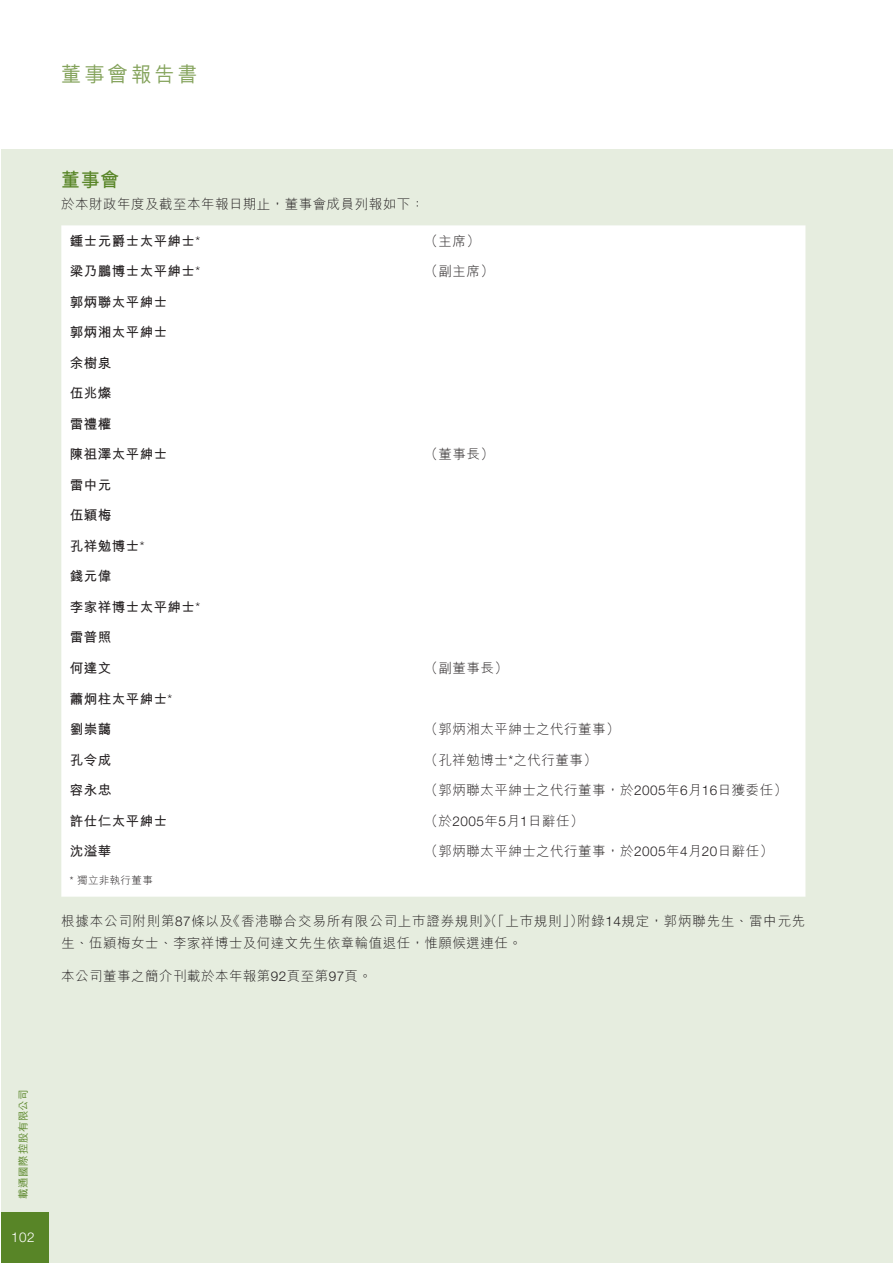
<style>
.page{position:relative;width:893px;height:1263px;background:#fff}
.page>*{position:absolute;margin:0;border:0;box-sizing:border-box;transform-origin:0 0}
.t1{font:21px "M Hei HK Medium B5 pc H";letter-spacing:.155em;color:#83a25a;scale:.95 1}
.t2{font:19.5px "M Hei HK Bold B5 pc H";color:#588527;scale:.95 1}
.t3{font:13.5px "M Hei HK Light B5 pc H";letter-spacing:.035em;color:#231f20}
.t4{font:13.5px "M Hei HK Bold B5 pc H";letter-spacing:.035em;color:#231f20}
.t5{font:13.5px/22.5px "M Hei HK Light B5 pc H";letter-spacing:.055em;color:#231f20}
.t6{font:300 13.5px "Helvetica Neue";color:#fff}
.t7{font:10.5px "M Hei HK Medium B5 pc H";letter-spacing:.06em;color:#588527}
.t8{font:10.5px "M Hei HK Light B5 pc H";letter-spacing:.035em;color:#231f20}
.s1{font-family:"Helvetica Neue";font-weight:300}
</style>
<div class="page">
<div style="left:1px;top:149px;width:889px;height:1113px;background:#e6eddf"></div>
<div style="left:1px;top:1212px;width:48px;height:50px;background:#588527"></div>
<hr style="left:890px;top:149px;width:3px;height:1113px;background:#e6eddf">
<svg style="left:61px;top:225px;width:744px;height:672px;background:#fdfdfd"></svg>
<h1 class="t1" style="left:61px;top:66px;width:145px">董事會報告書</h1>
<h2 class="t2" style="left:61px;top:173px;width:62px">董事會</h2>
<p class="t3" style="left:61px;top:199px;width:364px">於本財政年度及截至本年報日期止，董事會成員列報如下：</p>
<p class="t4" style="left:70px;top:236px;width:132px">鍾士元爵士太平紳士<span class="s1">*</span></p>
<p class="t3" style="left:424px;top:236px;width:57px">（主席）</p>
<p class="t4" style="left:70px;top:266px;width:132px">梁乃鵬博士太平紳士<span class="s1">*</span></p>
<p class="t3" style="left:424px;top:266px;width:71px">（副主席）</p>
<p class="t4" style="left:70px;top:297px;width:99px">郭炳聯太平紳士</p>
<p class="t4" style="left:70px;top:327px;width:99px">郭炳湘太平紳士</p>
<p class="t4" style="left:70px;top:358px;width:43px">余樹泉</p>
<p class="t4" style="left:70px;top:388px;width:43px">伍兆燦</p>
<p class="t4" style="left:70px;top:419px;width:43px">雷禮權</p>
<p class="t4" style="left:70px;top:449px;width:99px">陳祖澤太平紳士</p>
<p class="t3" style="left:424px;top:449px;width:71px">（董事長）</p>
<p class="t4" style="left:70px;top:480px;width:43px">雷中元</p>
<p class="t4" style="left:70px;top:510px;width:43px">伍穎梅</p>
<p class="t4" style="left:70px;top:541px;width:76px">孔祥勉博士<span class="s1">*</span></p>
<p class="t4" style="left:70px;top:571px;width:43px">錢元偉</p>
<p class="t4" style="left:70px;top:602px;width:132px">李家祥博士太平紳士<span class="s1">*</span></p>
<p class="t4" style="left:70px;top:632px;width:43px">雷普照</p>
<p class="t4" style="left:70px;top:663px;width:43px">何達文</p>
<p class="t3" style="left:424px;top:663px;width:85px">（副董事長）</p>
<p class="t4" style="left:70px;top:693px;width:104px">蕭炯柱太平紳士<span class="s1">*</span></p>
<p class="t4" style="left:70px;top:724px;width:43px">劉崇藹</p>
<p class="t3" style="left:424px;top:724px;width:197px">（郭炳湘太平紳士之代行董事）</p>
<p class="t4" style="left:70px;top:754px;width:43px">孔令成</p>
<p class="t3" style="left:424px;top:754px;width:174px">（孔祥勉博士<span class="s1">*</span>之代行董事）</p>
<p class="t4" style="left:70px;top:785px;width:43px">容永忠</p>
<p class="t3" style="left:424px;top:785px;width:364px">（郭炳聯太平紳士之代行董事，於<span class="s1">2005</span>年<span class="s1">6</span>月<span class="s1">16</span>日獲委任）</p>
<p class="t4" style="left:70px;top:815px;width:99px">許仕仁太平紳士</p>
<p class="t3" style="left:424px;top:815px;width:161px">（於<span class="s1">2005</span>年<span class="s1">5</span>月<span class="s1">1</span>日辭任）</p>
<p class="t4" style="left:70px;top:846px;width:43px">沈溢華</p>
<p class="t3" style="left:424px;top:846px;width:350px">（郭炳聯太平紳士之代行董事，於<span class="s1">2005</span>年<span class="s1">4</span>月<span class="s1">20</span>日辭任）</p>
<p class="t8" style="left:70px;top:876px;width:85px"><span class="s1">*</span> 獨立非執行董事</p>
<p class="t5" style="left:61px;top:911px;width:746px">根據本公司附則第<span class="s1">87</span>條以及《香港聯合交易所有限公司上巿證券規則》（「上巿規則」）附錄<span class="s1">14</span>規定，郭炳聯先生、雷中元先生、伍穎梅女士、李家祥博士及何達文先生依章輪值退任，惟願候選連任。</p>
<p class="t3" style="left:61px;top:971px;width:312px">本公司董事之簡介刊載於本年報第<span class="s1">92</span>頁至第<span class="s1">97</span>頁。</p>
<p class="t7" style="left:19px;top:1199px;width:111px;rotate:-90deg">載通國際控股有限公司</p>
<p class="t6" style="left:11px;top:1232px;width:25px">102</p>
</div>
